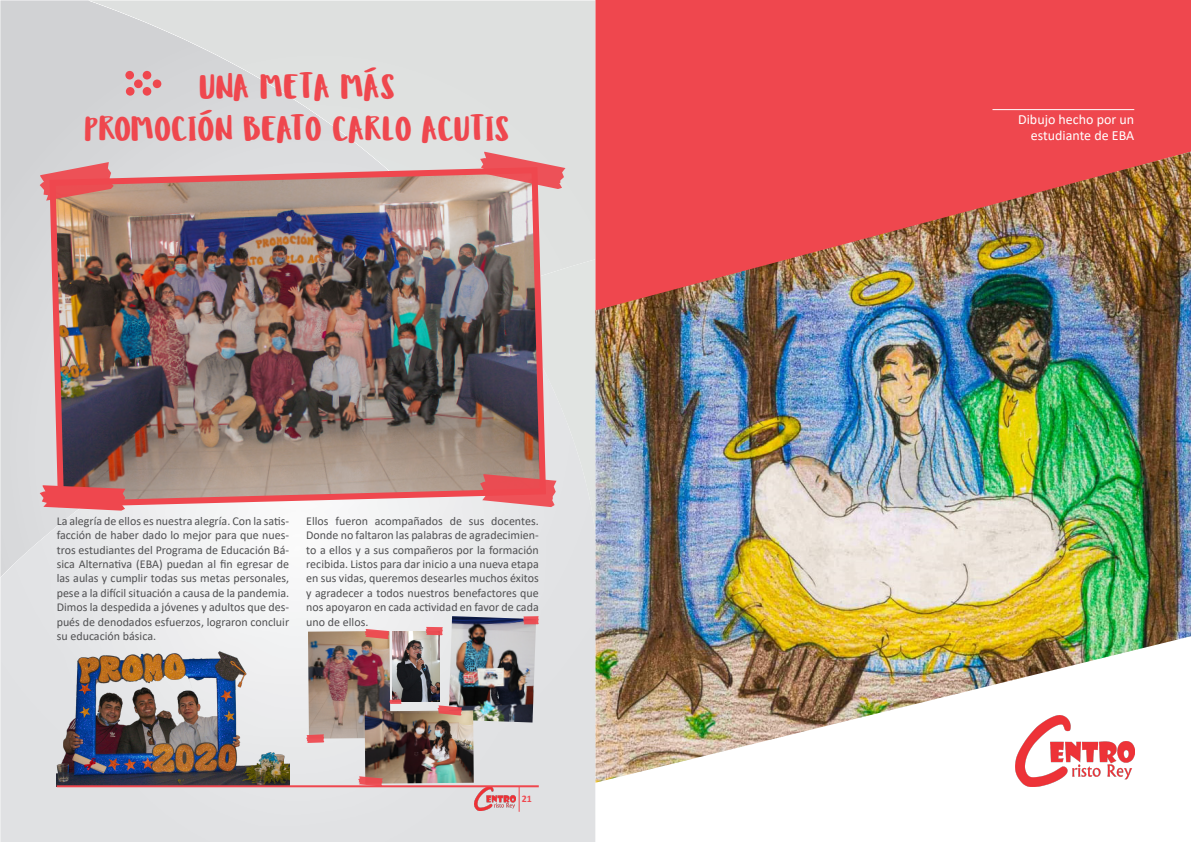
<style>
.page{position:relative;width:1191px;height:842px;background:#fff}
.page>*{position:absolute;margin:0;border:0;box-sizing:border-box;transform-origin:0 0}
.t1{font:35px "Ludicrous";color:#ef474e}
.t2{font:14px "Calibri";color:#fff}
.t3{font:12px/14.4px "Calibri";color:#505052;text-align:justify}
.t4{font:700 10px "Calibri";color:#ef474e}
</style>
<div class="page">
<div style="left:0;top:0;width:89px;height:551px;background:#d3d4d6"></div>
<img style="left:0;top:551px;width:357px;height:291px">
<img style="left:357px;top:536px;width:238px;height:306px">
<img style="left:27px;top:522px;width:331px;height:30px">
<img style="left:61px;top:511px;width:28px;height:12px">
<div style="left:497px;top:259px;width:98px;height:277px;background:#e1e4e2"></div>
<img style="left:46px;top:164px;width:503px;height:346px">
<svg style="left:480px;top:152px;width:85px;height:37px"></svg>
<svg style="left:40px;top:485px;width:85px;height:26px"></svg>
<svg style="left:40px;top:162px;width:74px;height:39px"></svg>
<svg style="left:480px;top:474px;width:76px;height:33px"></svg>
<img style="left:308px;top:631px;width:82px;height:108px">
<img style="left:392px;top:631px;width:48px;height:71px">
<img style="left:448px;top:616px;width:88px;height:106px">
<div style="left:125px;top:71px;width:9px;height:9px;background:#ef474e;border-radius:50%"></div>
<div style="left:126px;top:87px;width:8px;height:9px;background:#ef474e;border-radius:50%"></div>
<div style="left:134px;top:80px;width:9px;height:8px;background:#ef474e;border-radius:50%"></div>
<div style="left:143px;top:71px;width:8px;height:9px;background:#ef474e;border-radius:50%"></div>
<div style="left:143px;top:87px;width:8px;height:9px;background:#ef474e;border-radius:50%"></div>
<div style="left:153px;top:80px;width:8px;height:8px;background:#ef474e;border-radius:50%"></div>
<img style="left:57px;top:651px;width:232px;height:134px">
<img style="left:365px;top:710px;width:109px;height:74px">
<svg style="left:358px;top:776px;width:25px;height:9px"></svg>
<svg style="left:365px;top:629px;width:24px;height:10px"></svg>
<svg style="left:306px;top:734px;width:18px;height:9px"></svg>
<svg style="left:437px;top:705px;width:25px;height:10px"></svg>
<svg style="left:523px;top:616px;width:16px;height:8px"></svg>
<svg style="left:425px;top:627px;width:18px;height:8px"></svg>
<svg style="left:389px;top:700px;width:12px;height:4px"></svg>
<img style="left:1022px;top:783px;width:30px;height:3px">
<div style="left:595px;top:0;width:596px;height:152px;background:#ef474e"></div>
<img style="left:595px;top:152px;width:596px;height:631px">
<hr style="left:992px;top:109px;width:142px;height:1px;background:#fff">
<img style="left:475px;top:787px;width:40px;height:24px">
<svg style="left:518px;top:787px;width:1px;height:25px"></svg>
<hr style="left:57px;top:785px;width:482px;height:2px;background:#ef474e">
<p class="t1" style="left:200px;top:65px;width:197px">UNA META MÁS</p>
<p class="t1" style="left:85px;top:107px;width:426px">PROMOCIÓN BEATO CARLO ACUTIS</p>
<p class="t3" style="left:57px;top:513px;width:234px">La alegría de ellos es nuestra alegría. Con la satis&shy;facción de haber dado lo mejor para que nues&shy;tros estudiantes del Programa de Educación Bá&shy;sica Alternativa (EBA) puedan al fin egresar de las aulas y cumplir todas sus metas personales, pese a la difícil situación a causa de la pandemia.<br>Dimos la despedida a jóvenes y adultos que des&shy;pués de denodados esfuerzos, lograron concluir su educación básica.</p>
<p class="t3" style="left:306px;top:513px;width:234px">Ellos fueron acompañados de sus docentes.<br>Donde no faltaron las palabras de agradecimien&shy;to a ellos y a sus compañeros por la formación recibida. Listos para dar inicio a una nueva etapa en sus vidas, queremos desearles muchos éxitos y agradecer a todos nuestros benefactores que nos apoyaron en cada actividad en favor de cada uno de ellos.</p>
<p class="t4" style="left:522px;top:792px;width:12px">21</p>
<p class="t2" style="left:1018px;top:109px;width:118px">Dibujo hecho por un</p>
<p class="t2" style="left:1030px;top:126px;width:105px">estudiante de EBA</p>
</div>
